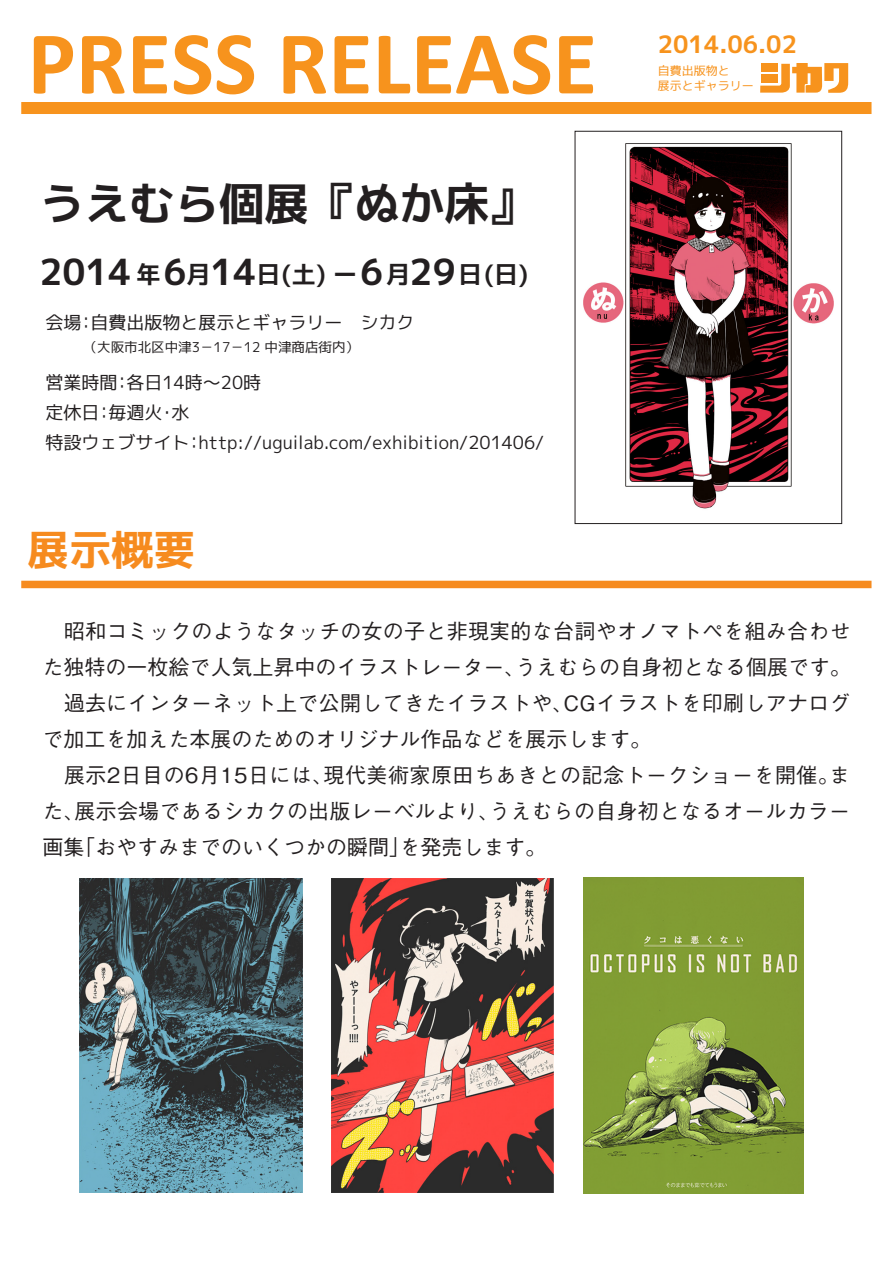
<style>
.page{position:relative;width:893px;height:1263px;background:#fff}
.page>*{position:absolute;margin:0;border:0;box-sizing:border-box;transform-origin:0 0}
.t1{font:700 90.6px "Calibri";color:#f7931d}
.t2{font:45px "Mig Mix 1 P bold";color:#231f20}
.t3{font:42px "Mig Mix 1 P bold";color:#f68b1f}
.t4{font:24px "Mig Mix 1 P bold";color:#231f20}
.t5{font:24px "Mig Mix 1 P bold";color:#f7931d}
.t6{font:500 21px/36px "Gothic BBB Pro";letter-spacing:.01em;color:#231f20}
.t7{font:18px/30px "Mig Mix 1 P regular";color:#231f20}
.t8{font:13.5px "Mig Mix 1 P regular";color:#231f20}
.t9{font:12px "Mig Mix 1 P regular";color:#f7931d}
.s1{font-size:36px}
</style>
<div class="page">
<svg style="left:760px;top:63px;width:88px;height:30px"></svg>
<div style="left:21px;top:102px;width:850px;height:12px;background:#f7931d"></div>
<div style="left:21px;top:581px;width:850px;height:7px;background:#f68b1f"></div>
<img style="left:584px;top:144px;width:249px;height:365px">
<div style="left:575px;top:131px;width:267px;height:393px;border:1px solid #231f20"></div>
<img style="left:80px;top:878px;width:222px;height:314px">
<img style="left:332px;top:878px;width:222px;height:314px">
<img style="left:584px;top:878px;width:220px;height:315px">
<h1 class="t1" style="left:28px;top:5px;width:571px">PRESS RELEASE</h1>
<h2 class="t2" style="left:40px;top:172px;width:497px">うえむら個展『ぬか床』</h2>
<p class="t4" style="left:40px;top:257px;width:420px"><span class="s1">2014</span> 年<span class="s1">6</span>月<span class="s1">14</span>日(土) ー <span class="s1">6</span>月　　</p>
<p class="t4" style="left:410px;top:257px;width:120px"><span class="s1">29</span>日(日)</p>
<p class="t7" style="left:46px;top:307px;width:371px">会場：自費出版物と展示とギャラリー　シカク</p>
<p class="t8" style="left:84px;top:337px;width:277px">（大阪市北区中津3－17－12 中津商店街内）</p>
<p class="t7" style="left:46px;top:367px;width:500px">営業時間：各日14時～20時<br>定休日：毎週火・水<br>特設ウェブサイト：http://uguilab.com/exhibition/201406/</p>
<h3 class="t3" style="left:28px;top:519px;width:169px">展示概要</h3>
<p class="t5" style="left:658px;top:27px;width:141px">2014.06.02</p>
<p class="t9" style="left:658px;top:62px;width:73px">自費出版物と</p>
<p class="t9" style="left:658px;top:77px;width:97px">展示とギャラリー</p>
<p class="t6" style="left:43px;top:610px;width:810px">　昭和コミックのようなタッチの女の子と非現実的な台詞やオノマトペを組み合わせた独特の一枚絵で人気上昇中のイラストレーター、うえむらの自身初となる個展です。　過去にインターネット上で公開してきたイラストや、CGイラストを印刷しアナログで加工を加えた本展のためのオリジナル作品などを展示します。<br>　展示2日目の6月15日には、現代美術家原田ちあきとの記念トークショーを開催。また、展示会場であるシカクの出版レーベルより、うえむらの自身初となるオールカラー画集「おやすみまでのいくつかの瞬間」を発売します。</p>
</div>
